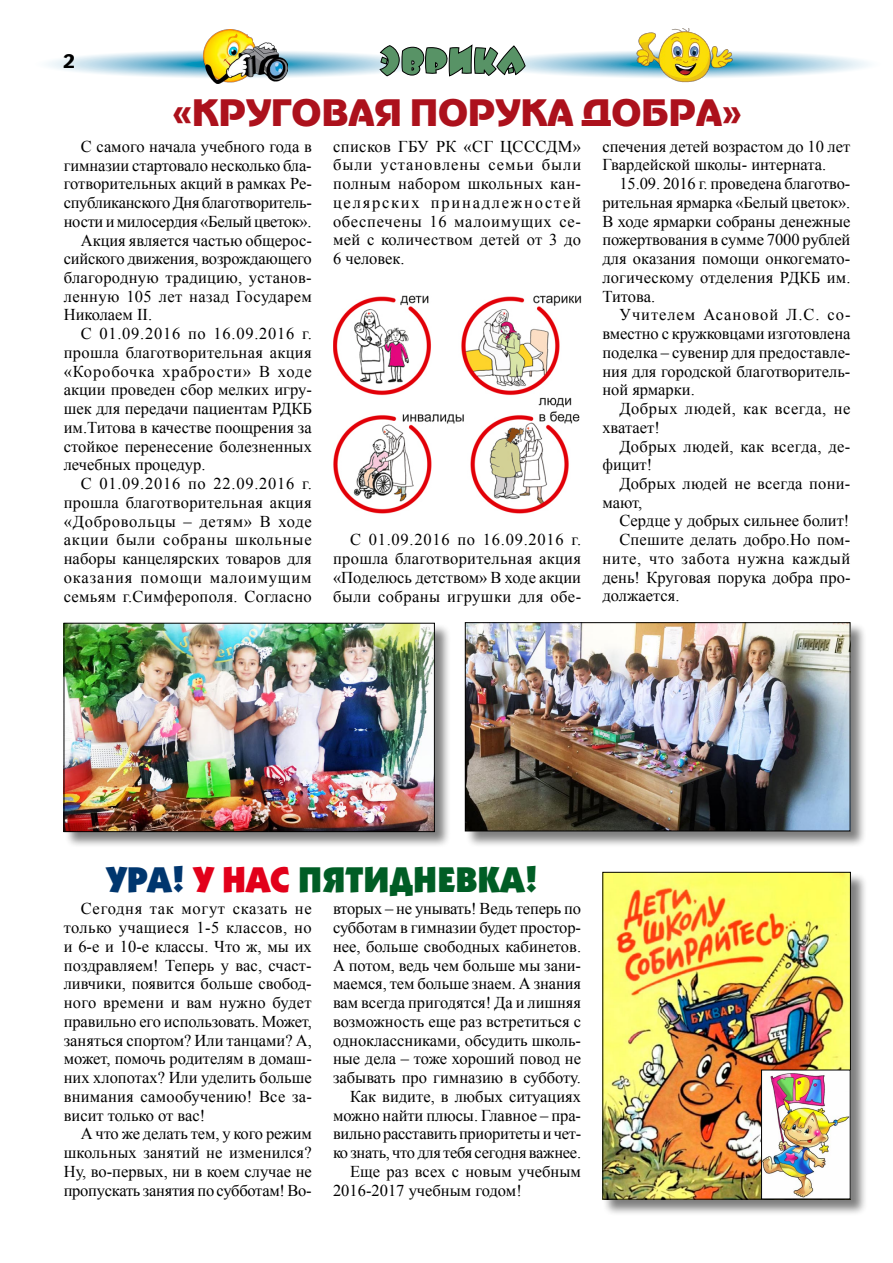
<style>
.page{position:relative;width:893px;height:1263px;background:#fff}
.page>*{position:absolute;margin:0;border:0;box-sizing:border-box;transform-origin:0 0}
.t1{font:36px "Adver Gothic C";color:#ac111c}
.t2{font:900 36px "Kabel C";color:#005d25}
.t3{font:700 19.5px "Text Book C";color:#000;scale:1.2 1}
.t4{font:16.5px/18.8px "Times New Roman";color:#000;text-align:justify}
.t5{font:16.5px/18.8px "Times New Roman";letter-spacing:.02em;color:#000}
.t6{font:16.5px "Times New Roman";letter-spacing:.045em;color:#000}
.t7{font:16.5px "Times New Roman";letter-spacing:.055em;color:#000}
.t8{font:16.5px "Times New Roman";letter-spacing:-.02em;color:#000}
.t9{font:16.5px/18.8px "Times New Roman";letter-spacing:.035em;color:#000}
.t10{font:16.5px "Times New Roman";letter-spacing:.04em;color:#000}
.t11{font:16.5px "Times New Roman";letter-spacing:.05em;color:#000}
.s1{color:#00366e}
.s2{color:#e2001a}
</style>
<div class="page">
<svg style="left:526px;top:51px;width:342px;height:27px"></svg>
<svg style="left:48px;top:49px;width:331px;height:29px"></svg>
<svg style="left:379px;top:44px;width:147px;height:33px"></svg>
<img style="left:204px;top:29px;width:83px;height:55px">
<img style="left:636px;top:28px;width:96px;height:55px">
<div style="left:465px;top:622px;width:408px;height:232px;background:#000;opacity:.5"></div>
<img style="left:467px;top:624px;width:381px;height:205px">
<div style="left:465px;top:622px;width:385px;height:209px;border:1px solid #000"></div>
<div style="left:64px;top:623px;width:393px;height:231px;background:#000;opacity:.5"></div>
<img style="left:66px;top:625px;width:367px;height:205px">
<div style="left:64px;top:623px;width:371px;height:209px;border:1px solid #000"></div>
<img style="left:333px;top:295px;width:248px;height:219px">
<div style="left:603px;top:872px;width:271px;height:350px;background:#000;opacity:.5"></div>
<img style="left:604px;top:874px;width:245px;height:323px">
<div style="left:602px;top:872px;width:249px;height:327px;border:1px solid #000"></div>
<img style="left:763px;top:1072px;width:85px;height:125px">
<div style="left:761px;top:1070px;width:89px;height:129px;border:1px solid #000"></div>
<p class="t3" style="left:63px;top:50px;width:12px">2</p>
<h1 class="t1" style="left:173px;top:92px;width:571px">«Круговая порука добра»</h1>
<p class="t4" style="left:81px;top:137px;width:233px">С самого начала учебного года в</p>
<p class="t4" style="left:64px;top:155px;width:250px">гимназии стартовало несколько бла-</p>
<p class="t4" style="left:64px;top:174px;width:250px">готворительных акций в рамках Ре-</p>
<p class="t8" style="left:64px;top:191px;width:250px">спубликанского Дня благотворитель-</p>
<p class="t4" style="left:64px;top:212px;width:249px">ности и милосердия «Белый цветок».</p>
<p class="t4" style="left:81px;top:230px;width:233px">Акция является частью общерос-</p>
<p class="t4" style="left:64px;top:249px;width:249px">сийского движения, возрождающего</p>
<p class="t5" style="left:64px;top:268px;width:249px">благородную традицию, установ-</p>
<p class="t5" style="left:64px;top:287px;width:250px">ленную 105 лет назад Государем</p>
<p class="t4" style="left:64px;top:305px;width:90px">Николаем II.</p>
<p class="t6" style="left:81px;top:323px;width:233px">С 01.09.2016 по 16.09.2016 г.</p>
<p class="t5" style="left:64px;top:343px;width:249px">прошла благотворительная акция</p>
<p class="t7" style="left:64px;top:360px;width:249px">«Коробочка храбрости» В ходе</p>
<p class="t4" style="left:64px;top:380px;width:250px">акции проведен сбор мелких игру-</p>
<p class="t4" style="left:64px;top:399px;width:250px">шек для передачи пациентам РДКБ</p>
<p class="t4" style="left:64px;top:418px;width:250px">им.Титова в качестве поощрения за</p>
<p class="t4" style="left:64px;top:437px;width:250px">стойкое перенесение болезненных</p>
<p class="t4" style="left:64px;top:455px;width:143px">лечебных процедур.</p>
<p class="t6" style="left:81px;top:473px;width:233px">С 01.09.2016 по 22.09.2016 г.</p>
<p class="t5" style="left:64px;top:493px;width:249px">прошла благотворительная акция</p>
<p class="t6" style="left:64px;top:510px;width:250px">«Добровольцы – детям» В ходе</p>
<p class="t11" style="left:64px;top:529px;width:249px">акции были собраны школьные</p>
<p class="t4" style="left:64px;top:549px;width:249px">наборы канцелярских товаров для</p>
<p class="t7" style="left:64px;top:566px;width:249px">оказания помощи малоимущим</p>
<p class="t5" style="left:64px;top:586px;width:250px">семьям г.Симферополя. Согласно</p>
<p class="t4" style="left:602px;top:136px;width:250px">спечения детей возрастом до 10 лет<br>Гвардейской школы- интерната.</p>
<p class="t4" style="left:602px;top:174px;width:250px;text-indent:17px">15.09. 2016 г. проведена благотво&shy;рительная ярмарка «Белый цветок».<br>В ходе ярмарки собраны денежные пожертвования в сумме 7000 рублей для оказания помощи онкогемато&shy;логическому отделения РДКБ им.<br>Титова.</p>
<p class="t4" style="left:602px;top:305px;width:250px;text-indent:17px">Учителем Асановой Л.С. со&shy;вместно с кружковцами изготовлена поделка – сувенир для предоставле&shy;ния для городской благотворитель&shy;ной ярмарки.</p>
<p class="t9" style="left:602px;top:399px;width:250px;text-indent:17px">Добрых людей, как всегда, не хватает!</p>
<p class="t5" style="left:602px;top:436px;width:250px;text-indent:17px">Добрых людей, как всегда, де&shy;фицит!</p>
<p class="t4" style="left:602px;top:474px;width:249px;text-indent:17px">Добрых людей не всегда пони&shy;мают,</p>
<p class="t4" style="left:619px;top:511px;width:232px">Сердце у добрых сильнее болит!</p>
<p class="t4" style="left:619px;top:530px;width:233px">Спешите делать добро.Но пом-</p>
<p class="t10" style="left:602px;top:547px;width:250px">ните, что забота нужна каждый</p>
<p class="t4" style="left:602px;top:568px;width:250px">день! Круговая порука добра про-</p>
<p class="t4" style="left:602px;top:586px;width:79px">должается.</p>
<p class="t4" style="left:333px;top:136px;width:250px">списков ГБУ РК «СГ ЦСССДМ» были установлены семьи были полным набором школьных кан&shy;целярских принадлежностей обеспечены 16 малоимущих се&shy;мей с количеством детей от 3 до 6 человек.</p>
<p class="t4" style="left:333px;top:530px;width:250px;text-indent:17px">С 01.09.2016 по 16.09.2016 г. прошла благотворительная акция «Поделюсь детством» В ходе акции были собраны игрушки для обе-</p>
<h1 class="t2" style="left:107px;top:858px;width:433px"><span class="s1">Ура!</span> <span class="s2">У нас</span> пятидневка!</h1>
<p class="t4" style="left:64px;top:899px;width:250px;text-indent:17px">Сегодня так могут сказать не только учащиеся 1-5 классов, но и 6-е и 10-е классы. Что ж, мы их поздравляем! Теперь у вас, счаст&shy;ливчики, появится больше свобод&shy;ного времени и вам нужно будет правильно его использовать. Может, заняться спортом? Или танцами? А, может, помочь родителям в домаш&shy;них хлопотах? Или уделить больше внимания самообучению! Все за&shy;висит только от вас!</p>
<p class="t4" style="left:64px;top:1124px;width:250px;text-indent:17px">А что же делать тем, у кого режим школьных занятий не изменился?<br>Ну, во-первых, ни в коем случае не пропускать занятия по субботам! Во-</p>
<p class="t4" style="left:333px;top:899px;width:250px">вторых – не унывать! Ведь теперь по</p>
<p class="t4" style="left:333px;top:918px;width:250px">субботам в гимназии будет простор-</p>
<p class="t4" style="left:333px;top:937px;width:250px">нее, больше свободных кабинетов.</p>
<p class="t4" style="left:333px;top:955px;width:250px">А потом, ведь чем больше мы зани-</p>
<p class="t4" style="left:333px;top:974px;width:250px">маемся, тем больше знаем. А знания</p>
<p class="t4" style="left:333px;top:993px;width:249px">вам всегда пригодятся! Да и лишняя</p>
<p class="t4" style="left:333px;top:1012px;width:250px">возможность еще раз встретиться с</p>
<p class="t4" style="left:333px;top:1030px;width:250px">одноклассниками, обсудить школь-</p>
<p class="t4" style="left:333px;top:1049px;width:250px">ные дела – тоже хороший повод не</p>
<p class="t4" style="left:333px;top:1068px;width:249px">забывать про гимназию в субботу.</p>
<p class="t4" style="left:350px;top:1086px;width:233px">Как видите, в любых ситуациях</p>
<p class="t4" style="left:333px;top:1105px;width:250px">можно найти плюсы. Главное – пра-</p>
<p class="t4" style="left:333px;top:1124px;width:250px">вильно расставить приоритеты и чет-</p>
<p class="t4" style="left:333px;top:1143px;width:250px">ко знать, что для тебя сегодня важнее.</p>
<p class="t4" style="left:350px;top:1161px;width:232px">Еще раз всех с новым учебным</p>
<p class="t4" style="left:333px;top:1180px;width:190px">2016-2017 учебным годом!</p>
</div>
